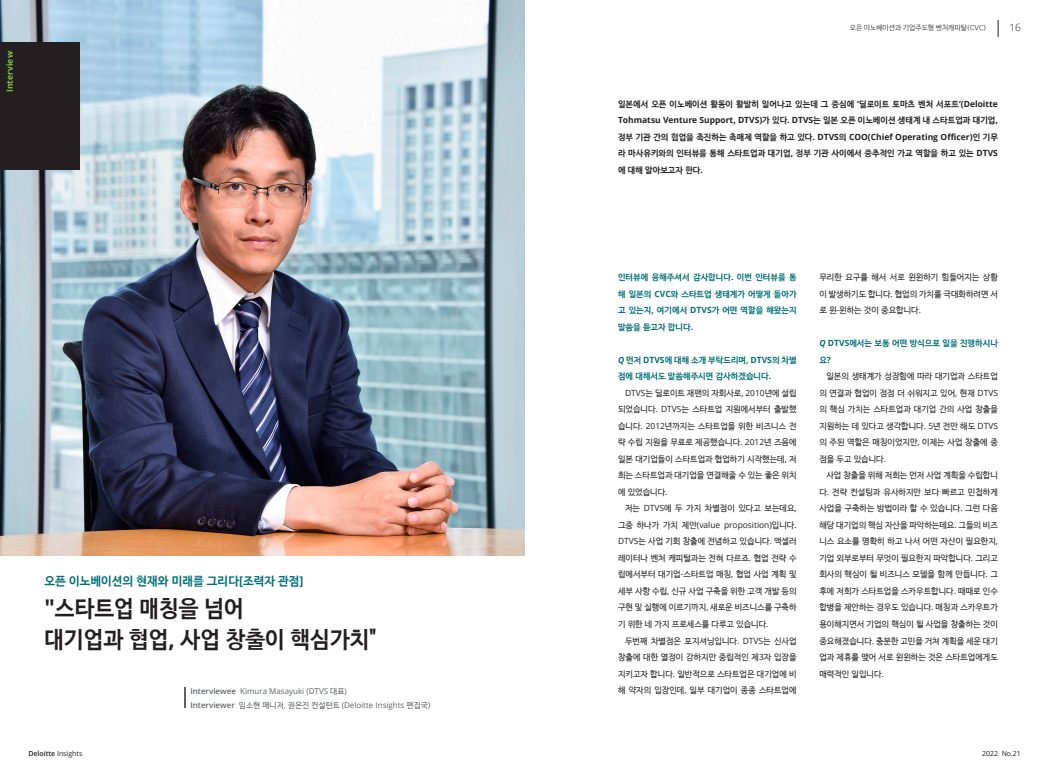
<style>
.page{position:relative;width:1049px;height:780px;background:#fff}
.page>*{position:absolute;margin:0;border:0;box-sizing:border-box;transform-origin:0 0}
.t1{font:700 23px "Nanum Barun Gothic";color:#231f20;scale:.96 1}
.t2{font:700 12px "Nanum Barun Gothic";color:#006f7a}
.t3{font:300 10px "Open Sans";color:#231f20}
.t4{font:8.5px/16.5px "Nanum Barun Gothic";color:#231f20;text-align:justify}
.t5{font:700 8.5px/16.5px "Nanum Barun Gothic";color:#231f20;text-align:justify}
.t6{font:700 8.5px/16.5px "Nanum Barun Gothic";color:#006f7a}
.t7{font:700 8.5px "Open Sans";color:#7fc241}
.t8{font:8px "Open Sans";color:#5f6369}
.t9{font:300 7px "Nanum Barun Gothic";color:#000}
.t10{font:600 7px "Open Sans";color:#231f20}
.t11{font:7px "Open Sans";letter-spacing:-.005em;color:#231f20}
.s1{font-family:"Open Sans"}
.s2{font-weight:400}
.s3{font-weight:600}
.s4{font-family:"Nanum Barun Gothic"}
.s5{font-family:"Open Sans";font-style:italic}
</style>
<div class="page">
<svg style="left:998px;top:20px;width:1px;height:17px"></svg>
<svg style="left:185px;top:687px;width:1px;height:21px"></svg>
<img style="left:0;top:0;width:524px;height:556px">
<div style="left:0;top:43px;width:79px;height:127px;background:#231f20"></div>
<p class="t7" style="left:4px;top:92px;width:42px;rotate:-90deg">Interview</p>
<p class="t2" style="left:45px;top:575px;width:261px">오픈 이노베이션의 현재와 미래를 그리다<span class="s1">[</span>조력자 관점<span class="s1">]</span></p>
<p class="t1" style="left:45px;top:597px;width:209px"><span class="s1">"</span>스타트업 매칭을 넘어</p>
<p class="t1" style="left:45px;top:628px;width:347px">대기업과 협업<span class="s1">,</span> 사업 창출이 핵심가치"</p>
<p class="t10" style="left:28px;top:748px;width:56px">Deloitte <span class="s2">Insights</span></p>
<p class="t8" style="left:190px;top:685px;width:158px"><span class="s3">Interviewee</span> Kimura Masayuki (DTVS <span class="s4">대표</span>)</p>
<p class="t8" style="left:190px;top:699px;width:243px"><span class="s3">Interviewer</span> <span class="s4">임소현 매니저</span>, <span class="s4">권은진 컨설턴트</span> (Deloitte Insights <span class="s4">편집국)</span></p>
<p class="t9" style="left:850px;top:24px;width:138px">오픈 이노베이션과 기업주도형 벤처캐피탈(CVC)</p>
<p class="t3" style="left:1009px;top:21px;width:13px">16</p>
<p class="t5" style="left:618px;top:96px;width:381px">일본에서 오픈 이노베이션 활동이 활발히 일어나고 있는데 그 중심에 <span class="s1">‘</span>딜로이트 토마츠 벤처 서포트<span class="s1">’(Deloitte Tohmatsu Venture Support, DTVS)</span>가 있다<span class="s1">. DTVS</span>는 일본 오픈 이노베이션 생태계 내 스타트업과 대기업<span class="s1">, </span>정부 기관 간의 협업을 촉진하는 촉매제 역할을 하고 있다<span class="s1">. DTVS</span>의 <span class="s1">COO(Chief Operating Officer)</span>인 기무 라 마사유키와의 인터뷰를 통해 스타트업과 대기업<span class="s1">,</span> 정부 기관 사이에서 중추적인 가교 역할을 하고 있는 <span class="s1">DTVS </span>에 대해 알아보고자 한다<span class="s1">.</span></p>
<p class="t6" style="left:618px;top:270px;width:180px;text-align:justify">인터뷰에 응해주셔서 감사합니다<span class="s1">.</span> 이번 인터뷰를 통 해 일본의 <span class="s1">CVC</span>와 스타트업 생태계가 어떻게 돌아가 고 있는지<span class="s1">,</span> 여기에서 <span class="s1">DTVS</span>가 어떤 역할을 해왔는지 말씀을 듣고자 합니다<span class="s1">.</span></p>
<p class="t6" style="left:618px;top:352px;width:180px"><span class="s5">Q</span> 먼저 <span class="s1">DTVS</span>에 대해 소개 부탁드리며<span class="s1">, DTVS</span>의 차별 점에 대해서도 말씀해주시면 감사하겠습니다<span class="s1">.</span></p>
<p class="t4" style="left:618px;top:385px;width:180px;text-indent:7px"><span class="s1">DTVS</span>는 딜로이트 재팬의 자회사로<span class="s1">, 2010</span>년에 설립 되었습니다<span class="s1">. DTVS</span>는 스타트업 지원에서부터 출발했 습니다<span class="s1">. 2012</span>년까지는 스타트업을 위한 비즈니스 전 략 수립 지원을 무료로 제공했습니다<span class="s1">. 2012</span>년 즈음에 일본 대기업들이 스타트업과 협업하기 시작했는데<span class="s1">,</span> 저 희는 스타트업과 대기업을 연결해줄 수 있는 좋은 위치 에 있었습니다<span class="s1">.</span></p>
<p class="t4" style="left:618px;top:501px;width:180px;text-indent:7px">저는 <span class="s1">DTVS</span>에 두 가지 차별점이 있다고 보는데요<span class="s1">, </span>그중 하나가 가치 제안<span class="s1">(value proposition)</span>입니다<span class="s1">.<br>DTVS</span>는 사업 기회 창출에 전념하고 있습니다<span class="s1">.</span> 액셀러 레이터나 벤처 캐피털과는 전혀 다르죠<span class="s1">.</span> 협업 전략 수 립에서부터 대기업<span class="s1">-</span>스타트업 매칭<span class="s1">,</span> 협업 사업 계획 및 세부 사항 수립<span class="s1">,</span> 신규 사업 구축을 위한 고객 개발 등의 구현 및 실행에 이르기까지<span class="s1">,</span> 새로운 비즈니스를 구축하 기 위한 네 가지 프로세스를 다루고 있습니다<span class="s1">.</span></p>
<p class="t4" style="left:618px;top:633px;width:180px;text-indent:7px">두번째 차별점은 포지셔닝입니다<span class="s1">. DTVS</span>는 신사업 창출에 대한 열정이 강하지만 중립적인 제<span class="s1">3</span>자 입장을 지키고자 합니다<span class="s1">.</span> 일반적으로 스타트업은 대기업에 비 해 약자의 입장인데<span class="s1">,</span> 일부 대기업이 종종 스타트업에</p>
<p class="t4" style="left:819px;top:270px;width:180px">무리한 요구를 해서 서로 윈윈하기 힘들어지는 상황 이 발생하기도 합니다<span class="s1">.</span> 협업의 가치를 극대화하려면 서 로 윈<span class="s1">-</span>윈하는 것이 중요합니다<span class="s1">.</span></p>
<p class="t6" style="left:819px;top:336px;width:180px"><span class="s5">Q</span> <span class="s1">DTVS</span>에서는 보통 어떤 방식으로 일을 진행하시나 요<span class="s1">?</span></p>
<p class="t4" style="left:819px;top:369px;width:180px;text-indent:7px">일본의 생태계가 성장함에 따라 대기업과 스타트업 의 연결과 협업이 점점 더 쉬워지고 있어<span class="s1">,</span> 현재 <span class="s1">DTVS </span>의 핵심 가치는 스타트업과 대기업 간의 사업 창출을 지원하는 데 있다고 생각합니다<span class="s1">. 5</span>년 전만 해도 <span class="s1">DTVS </span>의 주된 역할은 매칭이었지만<span class="s1">,</span> 이제는 사업 창출에 중 점을 두고 있습니다<span class="s1">.</span></p>
<p class="t4" style="left:819px;top:468px;width:180px;text-indent:7px">사업 창출을 위해 저희는 먼저 사업 계획을 수립합니 다<span class="s1">.</span> 전략 컨설팅과 유사하지만 보다 빠르고 민첩하게 사업을 구축하는 방법이라 할 수 있습니다<span class="s1">.</span> 그런 다음 해당 대기업의 핵심 자산을 파악하는데요<span class="s1">.</span> 그들의 비즈 니스 요소를 명확히 하고 나서 어떤 자산이 필요한지<span class="s1">, </span>기업 외부로부터 무엇이 필요한지 파악합니다<span class="s1">.</span> 그리고 회사의 핵심이 될 비즈니스 모델을 함께 만듭니다<span class="s1">.</span> 그 후에 저희가 스타트업을 스카우트합니다<span class="s1">.</span> 때때로 인수 합병을 제안하는 경우도 있습니다<span class="s1">.</span> 매칭과 스카우트가 용이해지면서 기업의 핵심이 될 사업을 창출하는 것이 중요해졌습니다<span class="s1">.</span> 충분한 고민을 거쳐 계획을 세운 대기 업과 제휴를 맺어 서로 윈윈하는 것은 스타트업에게도 매력적인 일입니다<span class="s1">.</span></p>
<p class="t11" style="left:982px;top:748px;width:40px">2022 No.21</p>
</div>
